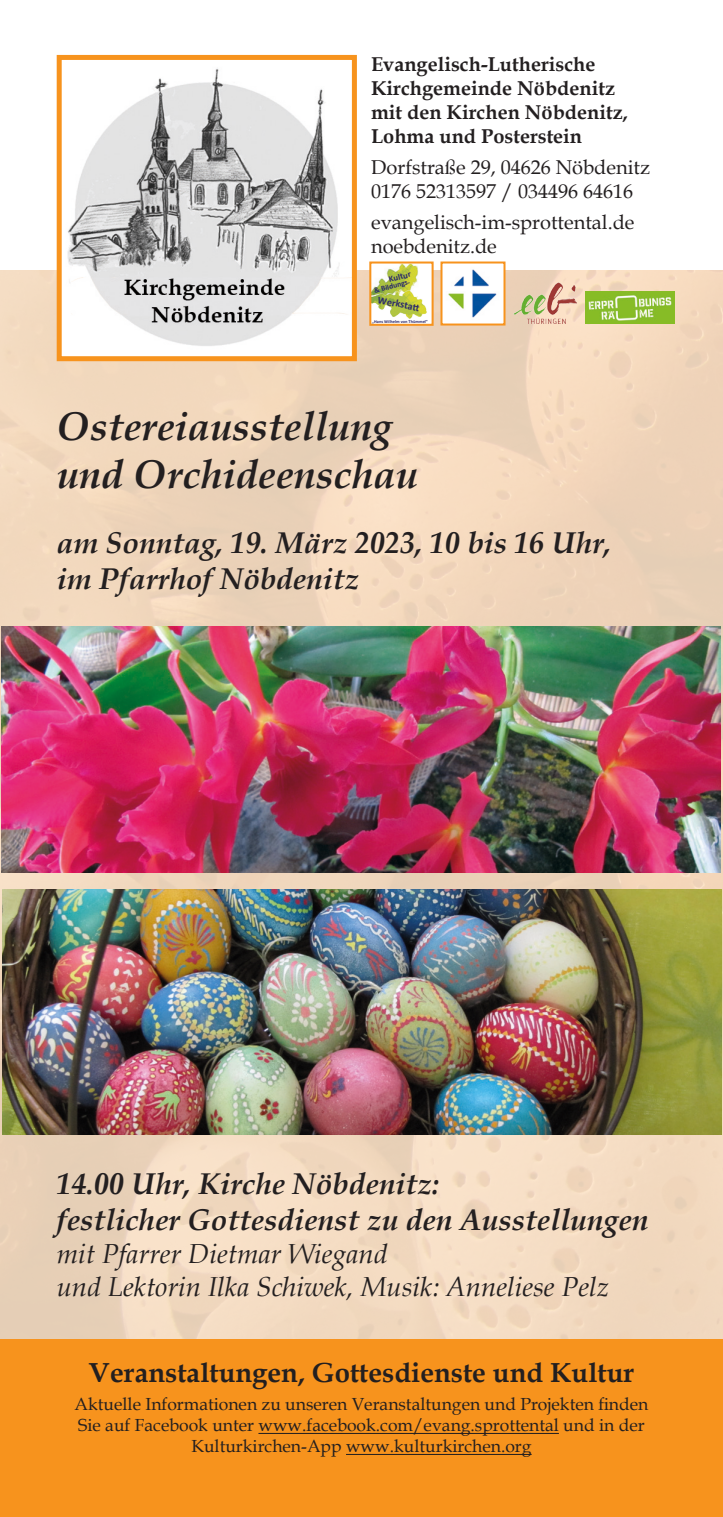
<style>
.page{position:relative;width:723px;height:1517px;background:#fff}
.page>*{position:absolute;margin:0;border:0;box-sizing:border-box;transform-origin:0 0}
.t1{font:italic 700 40px/48px "Book Antiqua";color:#231f20}
.t2{font:italic 700 30px/36px "Book Antiqua";color:#231f20}
.t3{font:italic 27.5px/33px "Book Antiqua";color:#231f20}
.t4{font:700 27.5px "Book Antiqua";color:#231f20}
.t5{font:20px/24px "Book Antiqua";color:#231f20}
.t6{font:700 20px/24px "Book Antiqua";color:#231f20}
.t7{font:17.5px/21px "Book Antiqua";color:#231f20;text-align:center}
.t8{font:700 10.25px "Calibri";color:#2b286b}
.t9{font:700 8.75px "Calibri";color:#2b286b}
.t10{font:700 7.75px "Calibri";color:#2b286b}
.t11{font:700 4.5px "Calibri";color:#2b286b}
</style>
<div class="page">
<img style="left:0;top:271px;width:723px;height:1068px">
<img style="left:1px;top:627px;width:719px;height:245px">
<img style="left:63px;top:68px;width:288px;height:287px">
<div style="left:57px;top:55px;width:300px;height:306px;border:5px solid #f7931d"></div>
<div style="left:0;top:1339px;width:723px;height:178px;background:#f7931d"></div>
<hr style="left:258px;top:1433px;width:301px;height:1px;background:#231f20">
<hr style="left:346px;top:1454px;width:186px;height:1px;background:#231f20">
<img style="left:443px;top:269px;width:59px;height:53px">
<div style="left:440px;top:261px;width:65px;height:64px;border:2px solid #f7931d"></div>
<img style="left:513px;top:282px;width:63px;height:41px">
<img style="left:585px;top:292px;width:89px;height:31px">
<img style="left:425px;top:271px;width:6px;height:52px">
<img style="left:372px;top:264px;width:53px;height:23px">
<img style="left:372px;top:287px;width:58px;height:36px">
<div style="left:369px;top:261px;width:65px;height:65px;border:2px solid #f7931d"></div>
<img style="left:2px;top:889px;width:720px;height:245px">
<p class="t6" style="left:371px;top:52px;width:258px">Evangelisch-Lutherische<br>Kirchgemeinde Nöbdenitz mit den Kirchen Nöbdenitz,<br>Lohma und Posterstein</p>
<p class="t5" style="left:371px;top:155px;width:280px">Dorfstraße 29, 04626 Nöbdenitz<br>0176 52313597 / 034496 64616</p>
<p class="t5" style="left:371px;top:210px;width:265px">evangelisch-im-sprottental.de noebdenitz.de</p>
<p class="t9" style="left:388px;top:274px;width:24px;rotate:-14deg">Kultur</p>
<p class="t8" style="left:379px;top:293px;width:41px;rotate:12deg">Werkstatt</p>
<p class="t11" style="left:372px;top:318px;width:57px">„Hans Wilhelm von Thümmel“</p>
<p class="t10" style="left:373px;top:286px;width:38px;rotate:-14deg">&amp; Bildungs-</p>
<h1 class="t1" style="left:57px;top:402px;width:363px">Ostereiausstellung und Orchideenschau</h1>
<h2 class="t2" style="left:57px;top:524px;width:556px">am Sonntag, 19. März 2023, 10 bis 16 Uhr, im Pfarrhof Nöbdenitz</h2>
<h2 class="t2" style="left:57px;top:1165px;width:593px">14.00 Uhr, Kirche Nöbdenitz:<br>festlicher Gottesdienst zu den Ausstellungen</h2>
<h3 class="t3" style="left:57px;top:1236px;width:554px">mit Pfarrer Dietmar Wiegand<br>und Lektorin Ilka Schiwek, Musik: Anneliese Pelz</h3>
<h3 class="t4" style="left:89px;top:1354px;width:547px">Veranstaltungen, Gottesdienste und Kultur</h3>
<p class="t7" style="left:75px;top:1393px;width:575px">Aktuelle Informationen zu unseren Veranstaltungen und Projekten finden<br>Sie auf Facebook unter www.facebook.com/evang.sprottental und in der<br>Kulturkirchen-App www.kulturkirchen.org</p>
</div>
